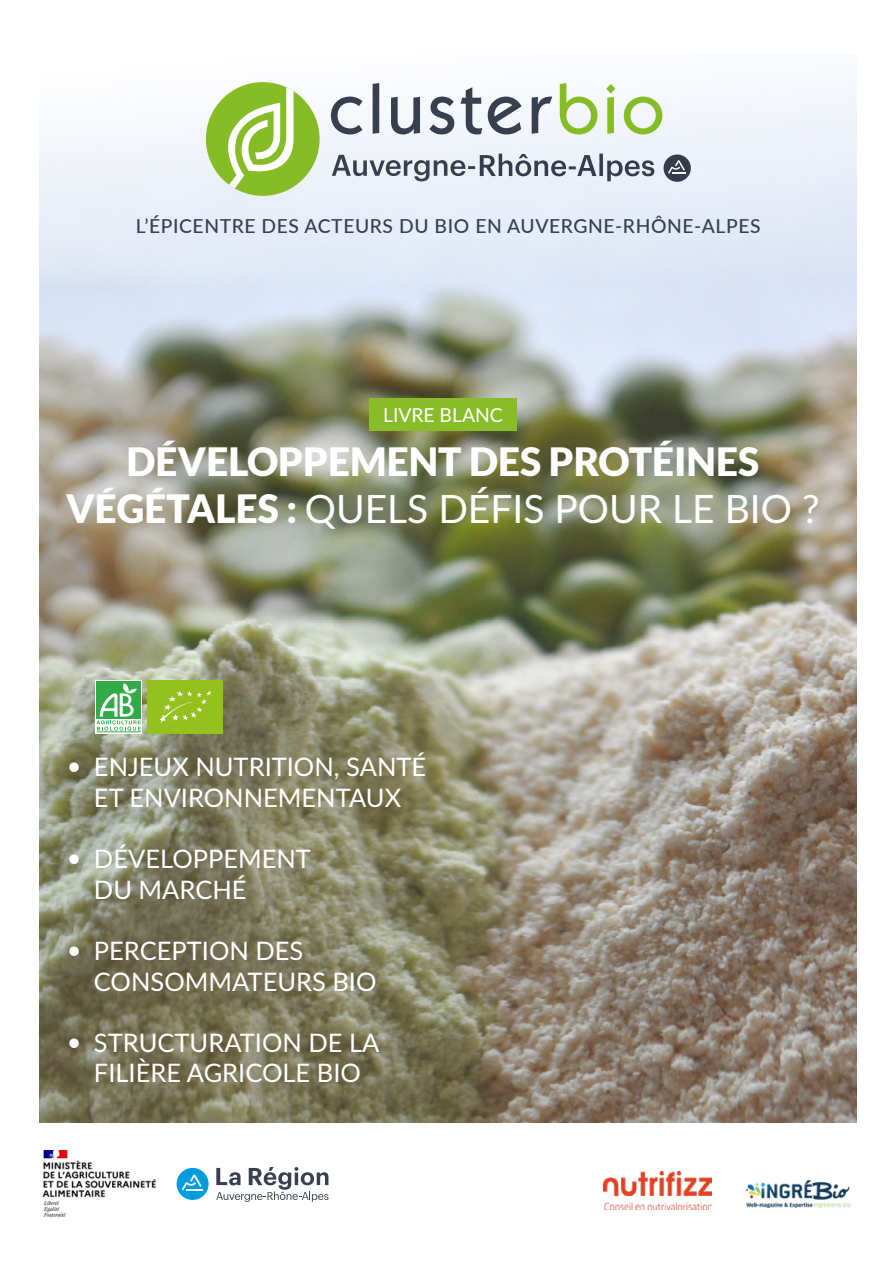
<style>
.page{position:relative;width:893px;height:1263px;background:#fff}
.page>*{position:absolute;margin:0;border:0;box-sizing:border-box;transform-origin:0 0}
.t1{font:900 39px/46.8px "Lato";color:#fff;text-align:center}
.t2{font:25.5px/30.6px "Lato";color:#fff;text-align:center}
.t3{font:500 19.35px "Lato";letter-spacing:.03em;color:#384050}
.t4{font:19.35px "Lato";color:#fff}
.s1{font-weight:400}
</style>
<div class="page">
<img style="left:40px;top:286px;width:817px;height:837px">
<svg style="left:39px;top:81px;width:818px;height:205px;fill:#e8eef9"></svg>
<svg style="left:332px;top:154px;width:322px;height:27px;background:#b8bec8"></svg>
<div style="left:664px;top:154px;width:27px;height:28px;background:#353d4d;border-radius:50%"></div>
<svg style="left:668px;top:160px;width:18px;height:14px"></svg>
<svg style="left:560px;top:83px;width:102px;height:51px"></svg>
<svg style="left:331px;top:83px;width:221px;height:51px"></svg>
<div style="left:206px;top:82px;width:114px;height:114px;background:#86bc25;border-radius:50%"></div>
<svg style="left:221px;top:87px;width:73px;height:101px"></svg>
<svg style="left:216px;top:1167px;width:112px;height:35px"></svg>
<div style="left:177px;top:1168px;width:32px;height:32px;background:#009cdd;border-radius:50%"></div>
<svg style="left:182px;top:1175px;width:21px;height:15px"></svg>
<img style="left:42px;top:1150px;width:114px;height:67px">
<div style="left:369px;top:398px;width:148px;height:32px;background:#88bd29"></div>
<img style="left:604px;top:1172px;width:108px;height:37px">
<img style="left:745px;top:1180px;width:106px;height:27px">
<div style="left:147px;top:680px;width:76px;height:53px;background:#95c11f"></div>
<svg style="left:159px;top:691px;width:53px;height:32px"></svg>
<svg style="left:95px;top:680px;width:47px;height:53px"></svg>
<hr style="left:97px;top:731px;width:44px;height:1px;background:#31aa47">
<div style="left:97px;top:681px;width:44px;height:38px;background:#31aa47"></div>
<svg style="left:96px;top:683px;width:45px;height:48px"></svg>
<p class="t3" style="left:136px;top:212px;width:626px">L’ÉPICENTRE DES ACTEURS DU BIO EN AUVERGNE-RHÔNE-ALPES</p>
<p class="t4" style="left:383px;top:401px;width:121px">LIVRE BLANC</p>
<h1 class="t1" style="left:66px;top:438px;width:755px">DÉVELOPPEMENT DES PROTÉINES<br>VÉGÉTALES : <span class="s1">QUELS DÉFIS POUR LE BIO ?</span></h1>
<p class="t2" style="left:67px;top:751px;width:361px">• ENJEUX NUTRITION, SANTÉ<br>ET ENVIRONNEMENTAUX</p>
<p class="t2" style="left:94px;top:842px;width:218px;text-align:left;text-indent:-27px">• DÉVELOPPEMENT<br>DU MARCHÉ</p>
<p class="t2" style="left:94px;top:934px;width:284px;text-align:left;text-indent:-27px">• PERCEPTION DES<br>CONSOMMATEURS BIO</p>
<p class="t2" style="left:67px;top:1026px;width:314px">• STRUCTURATION DE LA<br>FILIÈRE AGRICOLE BIO</p>
</div>
